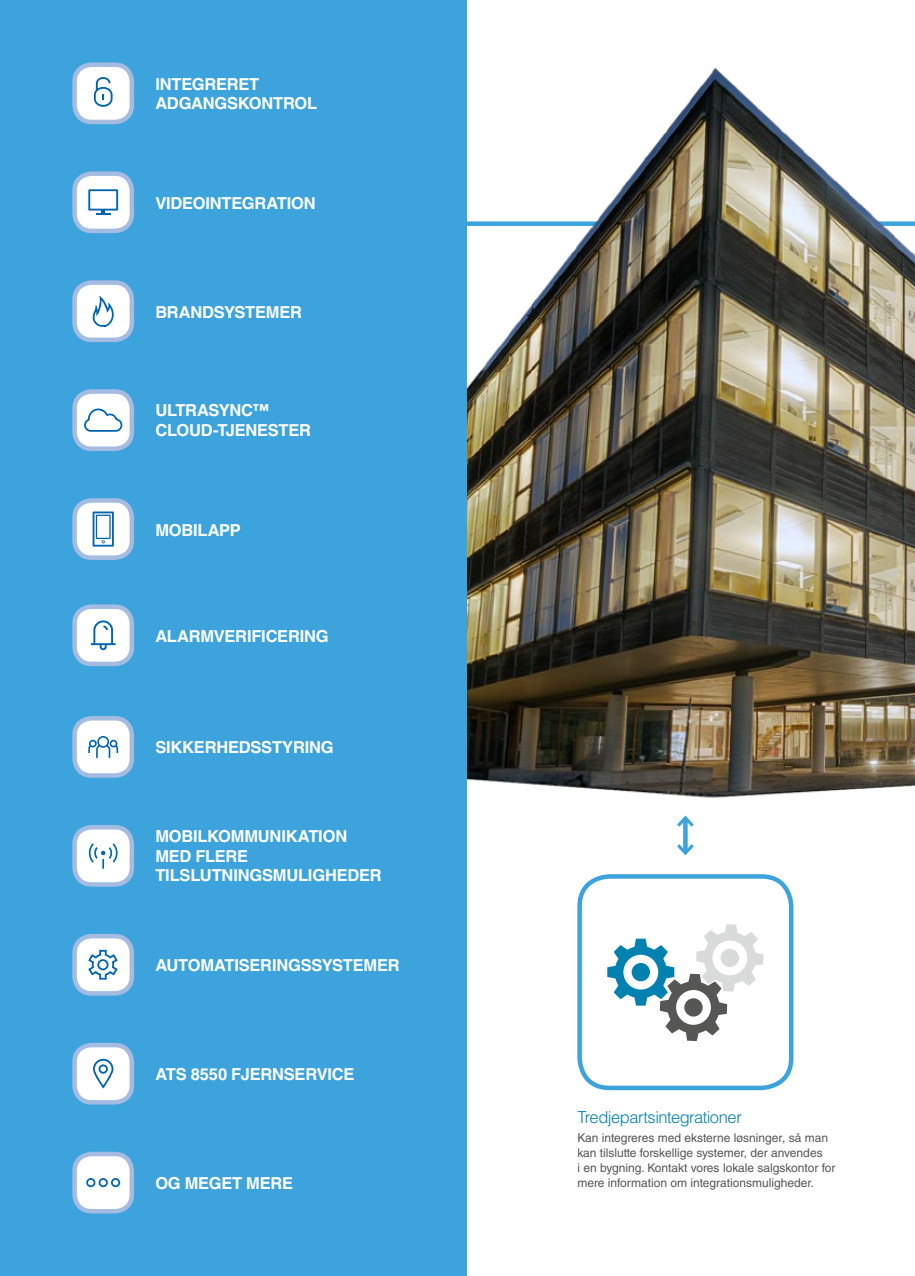
<style>
.page{position:relative;width:915px;height:1276px;background:#fff}
.page>*{position:absolute;margin:0;border:0;box-sizing:border-box;transform-origin:0 0}
.t1{font:700 16.5px/19.5px "Helvetica LT Std";letter-spacing:-.015em;color:#fff}
.t2{font:300 16.5px "Helvetica LT Std";letter-spacing:-.03em;color:#0081b0}
.t3{font:12px/15px "Helvetica LT Std";color:#565655}
</style>
<div class="page">
<img style="left:466px;top:64px;width:448px;height:779px">
<div style="left:0;top:0;width:466px;height:1276px;background:#3ca3dc"></div>
<svg style="left:683px;top:830px;width:4px;height:11px"></svg>
<svg style="left:673px;top:813px;width:23px;height:17px"></svg>
<svg style="left:673px;top:841px;width:23px;height:15px"></svg>
<div style="left:577px;top:874px;width:216px;height:216px;border:4px solid #3ca3dc;border-radius:30px"></div>
<svg style="left:607px;top:924px;width:156px;height:117px"></svg>
<div style="left:75px;top:1045px;width:57px;height:57px;background:#fff;border-radius:17px"></div>
<div style="left:72px;top:1043px;width:62px;height:61px;border:4px solid #a4bbe2;border-radius:17px"></div>
<div style="left:75px;top:607px;width:57px;height:57px;background:#fff;border-radius:17px"></div>
<div style="left:72px;top:604px;width:62px;height:62px;border:4px solid #a4bbe2;border-radius:17px"></div>
<svg style="left:91px;top:620px;width:24px;height:30px"></svg>
<div style="left:75px;top:718px;width:57px;height:57px;background:#fff;border-radius:17px"></div>
<div style="left:72px;top:716px;width:62px;height:62px;border:4px solid #a4bbe2;border-radius:17px"></div>
<svg style="left:88px;top:736px;width:30px;height:22px"></svg>
<div style="left:75px;top:65px;width:57px;height:57px;background:#fff;border-radius:17px"></div>
<div style="left:72px;top:62px;width:62px;height:62px;border:4px solid #a4bbe2;border-radius:17px"></div>
<svg style="left:94px;top:77px;width:18px;height:30px"></svg>
<div style="left:75px;top:174px;width:57px;height:57px;background:#fff;border-radius:17px"></div>
<div style="left:72px;top:171px;width:62px;height:62px;border:4px solid #a4bbe2;border-radius:17px"></div>
<svg style="left:88px;top:189px;width:30px;height:26px"></svg>
<div style="left:75px;top:283px;width:57px;height:57px;background:#fff;border-radius:17px"></div>
<div style="left:72px;top:280px;width:62px;height:62px;border:4px solid #a4bbe2;border-radius:17px"></div>
<svg style="left:92px;top:296px;width:22px;height:31px"></svg>
<div style="left:75px;top:391px;width:57px;height:58px;background:#fff;border-radius:17px"></div>
<div style="left:72px;top:389px;width:62px;height:62px;border:4px solid #a4bbe2;border-radius:17px"></div>
<svg style="left:84px;top:408px;width:39px;height:24px"></svg>
<div style="left:75px;top:500px;width:57px;height:58px;background:#fff;border-radius:17px"></div>
<div style="left:72px;top:498px;width:62px;height:62px;border:4px solid #a4bbe2;border-radius:17px"></div>
<svg style="left:93px;top:511px;width:21px;height:35px"></svg>
<div style="left:75px;top:827px;width:57px;height:57px;background:#fff;border-radius:17px"></div>
<div style="left:72px;top:825px;width:62px;height:61px;border:4px solid #a4bbe2;border-radius:17px"></div>
<div style="left:75px;top:936px;width:57px;height:57px;background:#fff;border-radius:17px"></div>
<div style="left:72px;top:934px;width:62px;height:61px;border:4px solid #a4bbe2;border-radius:17px"></div>
<svg style="left:88px;top:950px;width:30px;height:29px"></svg>
<div style="left:75px;top:1154px;width:57px;height:57px;background:#fff;border-radius:17px"></div>
<div style="left:72px;top:1151px;width:62px;height:62px;border:4px solid #a4bbe2;border-radius:17px"></div>
<svg style="left:86px;top:1178px;width:35px;height:10px"></svg>
<svg style="left:93px;top:1058px;width:20px;height:30px"></svg>
<svg style="left:88px;top:843px;width:30px;height:26px"></svg>
<p class="t1" style="left:155px;top:74px;width:163px">INTEGRERET<br>ADGANGSKONTROL</p>
<p class="t1" style="left:155px;top:193px;width:162px">VIDEOINTEGRATION</p>
<p class="t1" style="left:155px;top:302px;width:148px">BRANDSYSTEMER</p>
<p class="t1" style="left:155px;top:400px;width:157px">ULTRASYNC™<br>CLOUD-TJENESTER</p>
<p class="t1" style="left:155px;top:520px;width:87px">MOBILAPP</p>
<p class="t1" style="left:155px;top:626px;width:175px">ALARMVERIFICERING</p>
<p class="t1" style="left:155px;top:737px;width:180px">SIKKERHEDSSTYRING</p>
<p class="t1" style="left:155px;top:826px;width:228px">MOBILKOMMUNIKATION<br>MED FLERE<br>TILSLUTNINGSMULIGHEDER</p>
<p class="t1" style="left:155px;top:955px;width:246px">AUTOMATISERINGSSYSTEMER</p>
<p class="t1" style="left:155px;top:1064px;width:200px">ATS 8550 FJERNSERVICE</p>
<p class="t1" style="left:155px;top:1173px;width:139px">OG MEGET MERE</p>
<p class="t2" style="left:577px;top:1107px;width:166px">Tredjepartsintegrationer</p>
<p class="t3" style="left:577px;top:1130px;width:259px">Kan integreres med eksterne løsninger, så man kan tilslutte forskellige systemer, der anvendes<br>i en bygning. Kontakt vores lokale salgskontor for mere information om integrationsmuligheder.</p>
</div>
